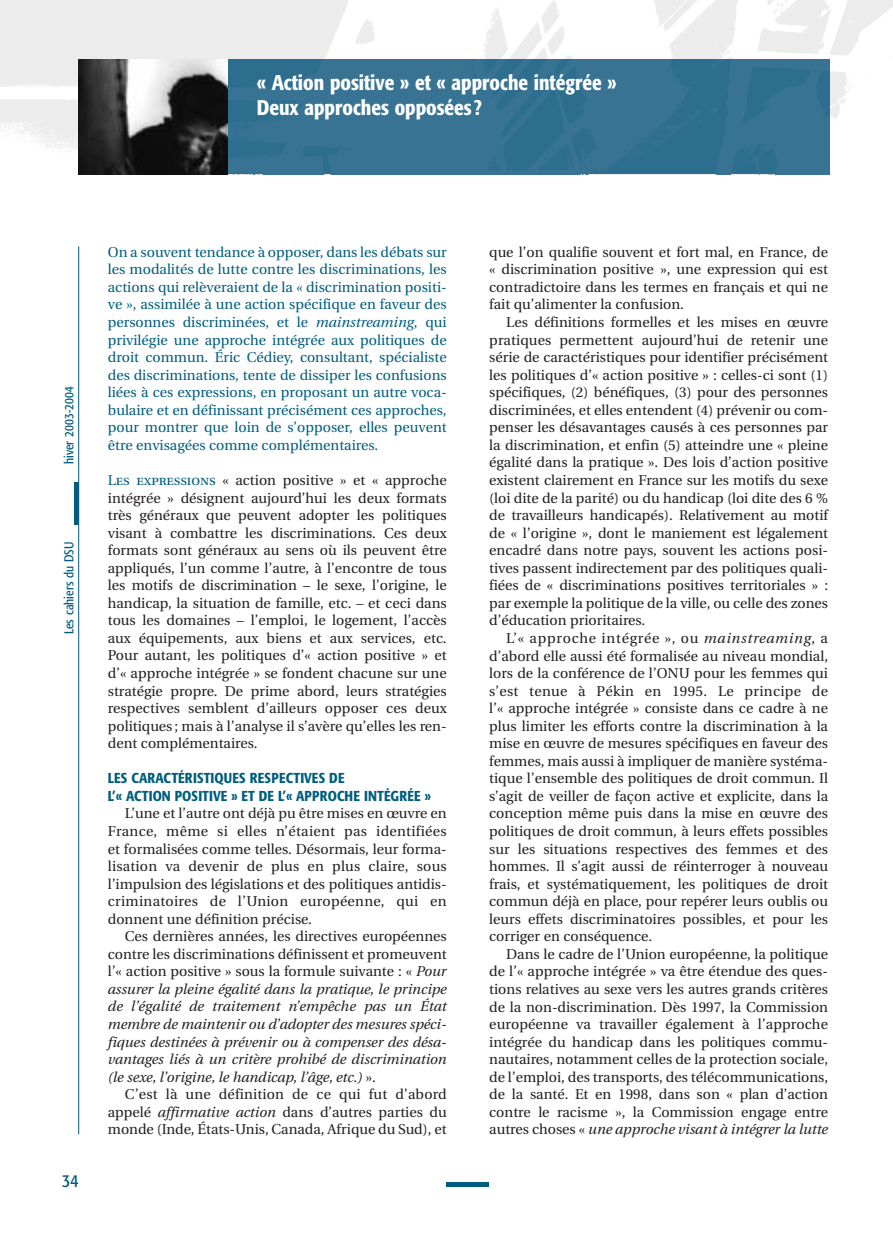
<style>
.page{position:relative;width:893px;height:1254px;background:#fff}
.page>*{position:absolute;margin:0;border:0;box-sizing:border-box;transform-origin:0 0}
.t1{font:500 condensed 21px/25.2px "Formata";color:#fff}
.t2{font:condensed 18px "Formata";color:#005d7e}
.t3{font:14.25px/17.5px "Utopia";color:#231f1f;text-align:justify}
.t4{font:14.25px/17.5px "Utopia";color:#005d7e;text-align:justify}
.t5{font:italic 14.25px/17.5px "Utopia";color:#231f1f;text-align:justify}
.t6{font:500 condensed 14.25px/17.5px "Formata";letter-spacing:.01em;color:#005d7e}
.t7{font:condensed 12.75px "Formata";color:#005d7e}
.s1{font-style:italic}
.s2{font-family:"Utopia Regular SC";color:#005d7e}
.s3{font-style:normal}
</style>
<div class="page">
<img style="left:0;top:0;width:892px;height:174px">
<img style="left:227px;top:60px;width:602px;height:114px">
<img style="left:79px;top:60px;width:148px;height:114px">
<hr style="left:78px;top:246px;width:1px;height:888px;background:#005d7e">
<hr style="left:446px;top:1183px;width:43px;height:4px;background:#005d7e">
<div style="left:74px;top:482px;width:5px;height:42px;background:#005d7e"></div>
<h1 class="t1" style="left:257px;top:71px;width:361px">« Action positive » et « approche intégrée »<br>Deux approches opposées?</h1>
<p class="t7" style="left:64px;top:464px;width:79px;rotate:-90deg">hiver 2003-2004</p>
<p class="t7" style="left:64px;top:634px;width:94px;rotate:-90deg">Les cahiers du DSU</p>
<p class="t2" style="left:62px;top:1173px;width:18px">34</p>
<p class="t4" style="left:108px;top:244px;width:340px">On a souvent tendance à opposer, dans les débats sur les modalités de lutte contre les discriminations, les actions qui relèveraient de la « discrimination positi&shy;ve », assimilée à une action spécifique en faveur des personnes discriminées, et le <span class="s1">mainstreaming</span>, qui privilégie une approche intégrée aux politiques de droit commun. Éric Cédiey, consultant, spécialiste des discriminations, tente de dissiper les confusions liées à ces expressions, en proposant un autre voca&shy;bulaire et en définissant précisément ces approches, pour montrer que loin de s’opposer, elles peuvent être envisagées comme complémentaires.</p>
<p class="t3" style="left:108px;top:473px;width:340px"><span class="s2">Les expressions</span> « action positive » et « approche intégrée » désignent aujourd’hui les deux formats très généraux que peuvent adopter les politiques visant à combattre les discriminations. Ces deux formats sont généraux au sens où ils peuvent être appliqués, l’un comme l’autre, à l’encontre de tous les motifs de discrimination – le sexe, l’origine, le handicap, la situation de famille, etc. – et ceci dans tous les domaines – l’emploi, le logement, l’accès aux équipements, aux biens et aux services, etc.<br>Pour autant, les politiques d’« action positive » et d’« approche intégrée » se fondent chacune sur une stratégie propre. De prime abord, leurs stratégies respectives semblent d’ailleurs opposer ces deux politiques ; mais à l’analyse il s’avère qu’elles les ren&shy;dent complémentaires.</p>
<p class="t6" style="left:108px;top:771px;width:324px">LES CARACTÉRISTIQUES RESPECTIVES DE<br>L’« ACTION POSITIVE » ET DE L’« APPROCHE INTÉGRÉE »</p>
<p class="t3" style="left:108px;top:806px;width:340px;text-indent:17px">L’une et l’autre ont déjà pu être mises en œuvre en France, même si elles n’étaient pas identifiées et formalisées comme telles. Désormais, leur forma&shy;lisation va devenir de plus en plus claire, sous l’impulsion des législations et des politiques antidis&shy;criminatoires de l’Union européenne, qui en donnent une définition précise.</p>
<p class="t5" style="left:108px;top:929px;width:340px;text-indent:17px"><span class="s3">Ces dernières années, les directives européennes contre les discriminations définissent et promeuvent l’« action positive » sous la formule suivante : «</span> Pour assurer la pleine égalité dans la pratique, le principe de l’égalité de traitement n’empêche pas un État membre de maintenir ou d’adopter des mesures spéci&shy;fiques destinées à prévenir ou à compenser des désa&shy;vantages liés à un critère prohibé de discrimination (le sexe, l’origine, le handicap, l’âge, etc.) <span class="s3">».</span></p>
<p class="t3" style="left:108px;top:1087px;width:340px;text-indent:17px">C’est là une définition de ce qui fut d’abord appelé <span class="s1">affirmative action</span> dans d’autres parties du monde (Inde, États-Unis, Canada, Afrique du Sud), et</p>
<p class="t3" style="left:489px;top:245px;width:340px">que l’on qualifie souvent et fort mal, en France, de « discrimination positive », une expression qui est contradictoire dans les termes en français et qui ne fait qu’alimenter la confusion.</p>
<p class="t3" style="left:489px;top:315px;width:340px;text-indent:17px">Les définitions formelles et les mises en œuvre pratiques permettent aujourd’hui de retenir une série de caractéristiques pour identifier précisément les politiques d’« action positive » : celles-ci sont (1) spécifiques, (2) bénéfiques, (3) pour des personnes discriminées, et elles entendent (4) prévenir ou com&shy;penser les désavantages causés à ces personnes par la discrimination, et enfin (5) atteindre une « pleine égalité dans la pratique ». Des lois d’action positive existent clairement en France sur les motifs du sexe (loi dite de la parité) ou du handicap (loi dite des 6 % de travailleurs handicapés). Relativement au motif de « l’origine », dont le maniement est légalement encadré dans notre pays, souvent les actions posi&shy;tives passent indirectement par des politiques quali&shy;fiées de « discriminations positives territoriales » : par exemple la politique de la ville, ou celle des zones d’éducation prioritaires.</p>
<p class="t3" style="left:489px;top:631px;width:340px;text-indent:17px">L’« approche intégrée », ou <span class="s1">mainstreaming</span>, a d’abord elle aussi été formalisée au niveau mondial, lors de la conférence de l’ONU pour les femmes qui s’est tenue à Pékin en 1995. Le principe de l’« approche intégrée » consiste dans ce cadre à ne plus limiter les efforts contre la discrimination à la mise en œuvre de mesures spécifiques en faveur des femmes, mais aussi à impliquer de manière systéma&shy;tique l’ensemble des politiques de droit commun. Il s’agit de veiller de façon active et explicite, dans la conception même puis dans la mise en œuvre des politiques de droit commun, à leurs effets possibles sur les situations respectives des femmes et des hommes. Il s’agit aussi de réinterroger à nouveau frais, et systématiquement, les politiques de droit commun déjà en place, pour repérer leurs oublis ou leurs effets discriminatoires possibles, et pour les corriger en conséquence.</p>
<p class="t3" style="left:489px;top:947px;width:340px;text-indent:17px">Dans le cadre de l’Union européenne, la politique de l’« approche intégrée » va être étendue des ques&shy;tions relatives au sexe vers les autres grands critères de la non-discrimination. Dès 1997, la Commission européenne va travailler également à l’approche intégrée du handicap dans les politiques commu&shy;nautaires, notamment celles de la protection sociale, de l’emploi, des transports, des télécommunications, de la santé. Et en 1998, dans son « plan d’action contre le racisme », la Commission engage entre autres choses « <span class="s1">une approche visant à intégrer la lutte</span></p>
</div>
